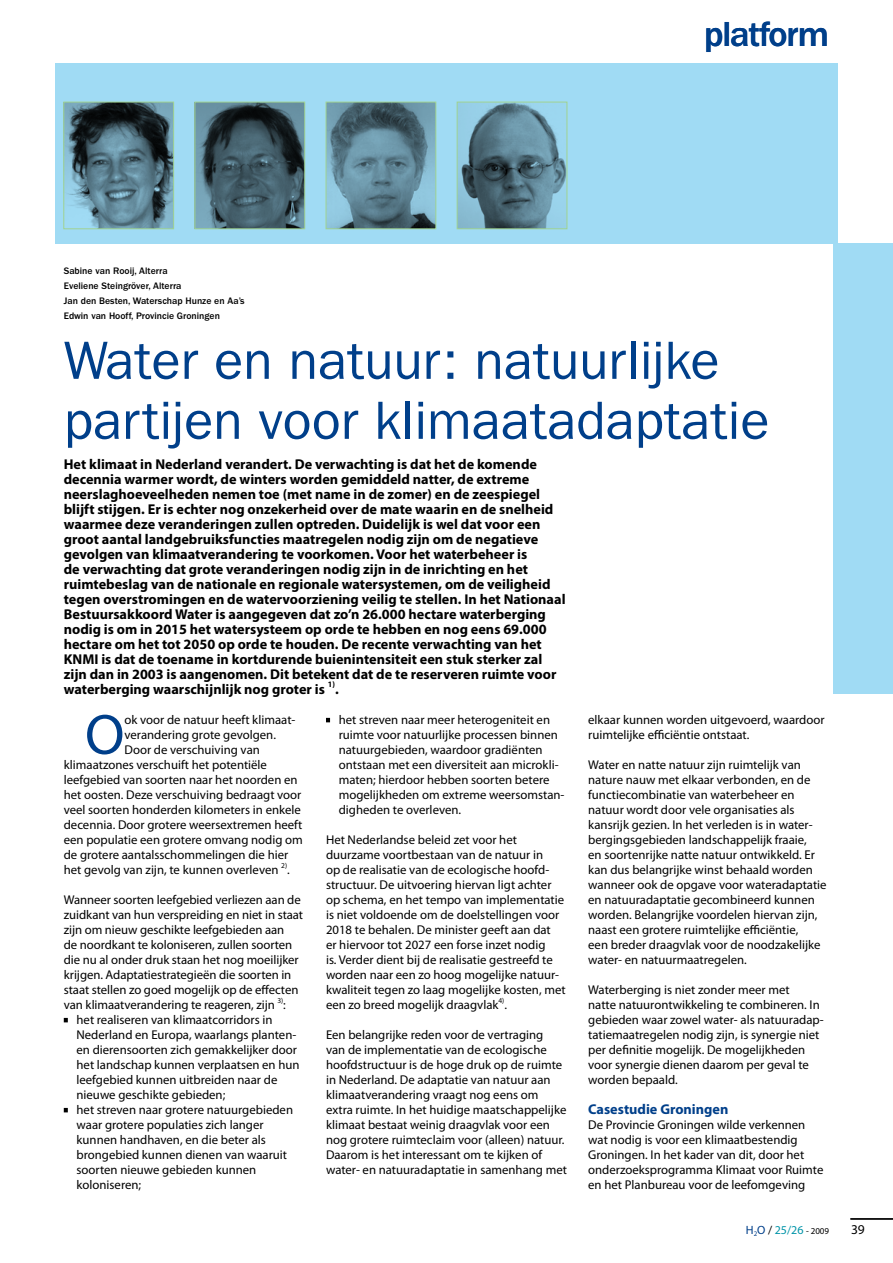
<style>
.page{position:relative;width:893px;height:1263px;background:#fff}
.page>*{position:absolute;margin:0;border:0;box-sizing:border-box;transform-origin:0 0}
.t1{font:57.3px "Myriad Pro";color:#003f8a}
.t2{font:54px/60px "ITC Franklin Gothic Std";color:#003f8a}
.t3{font:500 36px "ITC Franklin Gothic Std";letter-spacing:-.03em;color:#003f8a}
.t4{font:700 14.25px/15px "Myriad Pro";color:#000}
.t5{font:700 14.25px "Myriad Pro";color:#003f8a}
.t6{font:13.5px "Myriad Pro";color:#000}
.t7{font:12.75px/15px "Myriad Pro";color:#000}
.t8{font:12px "Myriad Pro";color:#0094a8}
.t9{font:500 9.75px/15px "ITC Franklin Gothic Std";color:#000}
.t10{font:700 8.25px "Myriad Pro";color:#000}
.s1{font-size:14.25px}
.s2{font-family:"ITC Franklin Gothic Std Hvy";font-size:6.75px}
.s3{color:#003f8a}
.s4{color:#000}
.s5{font-size:9px;color:#000}
</style>
<div class="page">
<hr style="left:850px;top:1219px;width:43px;height:1px;background:#000">
<div style="left:55px;top:64px;width:783px;height:180px;background:#a0dbf4"></div>
<div style="left:833px;top:244px;width:60px;height:450px;background:#a0dbf4"></div>
<svg style="left:64px;top:1018px;width:4px;height:4px"></svg>
<svg style="left:64px;top:1108px;width:4px;height:4px"></svg>
<svg style="left:326px;top:718px;width:4px;height:4px"></svg>
<img style="left:66px;top:104px;width:106px;height:123px">
<img style="left:197px;top:104px;width:106px;height:123px">
<img style="left:328px;top:104px;width:106px;height:123px">
<img style="left:459px;top:104px;width:106px;height:123px">
<h3 class="t3" style="left:704px;top:14px;width:126px">platform</h3>
<p class="t9" style="left:64px;top:263px;width:182px">Sabine van Rooij, Alterra<br>Eveliene Steingröver, Alterra<br>Jan den Besten, Waterschap Hunze en Aa’s Edwin van Hooff, Provincie Groningen</p>
<h2 class="t2" style="left:64px;top:331px;width:707px">Water en natuur: natuurlijke partijen voor klimaatadaptatie</h2>
<p class="t4" style="left:64px;top:457px;width:503px">Het klimaat in Nederland verandert. De verwachting is dat het de komende decennia warmer wordt, de winters worden gemiddeld natter, de extreme neerslaghoeveelheden nemen toe (met name in de zomer) en de zeespiegel blijft stijgen. Er is echter nog onzekerheid over de mate waarin en de snelheid waarmee deze veranderingen zullen optreden. Duidelijk is wel dat voor een groot aantal landgebruiksfuncties maatregelen nodig zijn om de negatieve gevolgen van klimaatverandering te voorkomen. Voor het waterbeheer is<br>de verwachting dat grote veranderingen nodig zijn in de inrichting en het ruimtebeslag van de nationale en regionale watersystemen, om de veiligheid tegen overstromingen en de watervoorziening veilig te stellen. In het Nationaal Bestuursakkoord Water is aangegeven dat zo’n 26.000 hectare waterberging nodig is om in 2015 het watersysteem op orde te hebben en nog eens 69.000 hectare om het tot 2050 op orde te houden. De recente verwachting van het KNMI is dat de toename in kortdurende buienintensiteit een stuk sterker zal zijn dan in 2003 is aangenomen. Dit betekent dat de te reserveren ruimte voor waterberging waarschijnlijk nog groter is</p>
<p class="t10" style="left:328px;top:680px;width:12px">1)<span class="s1">.</span></p>
<h1 class="t1" style="left:85px;top:703px;width:37px">O</h1>
<p class="t7" style="left:124px;top:712px;width:172px">ok voor de natuur heeft klimaat-</p>
<p class="t7" style="left:124px;top:727px;width:153px">verandering grote gevolgen.</p>
<p class="t7" style="left:124px;top:742px;width:137px">Door de verschuiving van</p>
<p class="t7" style="left:64px;top:757px;width:205px">klimaatzones verschuift het potentiële</p>
<p class="t7" style="left:64px;top:772px;width:235px">leefgebied van soorten naar het noorden en</p>
<p class="t7" style="left:64px;top:787px;width:239px">het oosten. Deze verschuiving bedraagt voor</p>
<p class="t7" style="left:64px;top:802px;width:239px">veel soorten honderden kilometers in enkele</p>
<p class="t7" style="left:64px;top:817px;width:240px">decennia. Door grotere weersextremen heeft</p>
<p class="t7" style="left:64px;top:832px;width:241px">een populatie een grotere omvang nodig om</p>
<p class="t7" style="left:64px;top:847px;width:226px">de grotere aantalsschommelingen die hier</p>
<p class="t7" style="left:64px;top:862px;width:227px">het gevolg van zijn, te kunnen overleven <sup>2)</sup>.</p>
<p class="t7" style="left:64px;top:892px;width:241px">Wanneer soorten leefgebied verliezen aan de zuidkant van hun verspreiding en niet in staat zijn om nieuw geschikte leefgebieden aan<br>de noordkant te koloniseren, zullen soorten die nu al onder druk staan het nog moeilijker krijgen. Adaptatiestrategieën die soorten in staat stellen zo goed mogelijk op de effecten van klimaatverandering te reageren, zijn <sup>3)</sup>:</p>
<p class="t7" style="left:77px;top:1012px;width:225px;text-indent:-13px"><span class="s2">•</span> het realiseren van klimaatcorridors in Nederland en Europa, waarlangs planten&shy;en dierensoorten zich gemakkelijker door het landschap kunnen verplaatsen en hun leefgebied kunnen uitbreiden naar de nieuwe geschikte gebieden;</p>
<p class="t7" style="left:77px;top:1102px;width:218px;text-indent:-13px"><span class="s2">•</span> het streven naar grotere natuurgebieden waar grotere populaties zich langer kunnen handhaven, en die beter als brongebied kunnen dienen van waaruit soorten nieuwe gebieden kunnen koloniseren;</p>
<p class="t7" style="left:339px;top:712px;width:227px;text-indent:-13px"><span class="s2">•</span> het streven naar meer heterogeniteit en ruimte voor natuurlijke processen binnen natuurgebieden, waardoor gradiënten ontstaan met een diversiteit aan microkli&shy;maten; hierdoor hebben soorten betere mogelijkheden om extreme weersomstan&shy;digheden te overleven.</p>
<p class="t7" style="left:326px;top:832px;width:241px">Het Nederlandse beleid zet voor het duurzame voortbestaan van de natuur in<br>op de realisatie van de ecologische hoofd&shy;structuur. De uitvoering hiervan ligt achter op schema, en het tempo van implementatie is niet voldoende om de doelstellingen voor 2018 te behalen. De minister geeft aan dat<br>er hiervoor tot 2027 een forse inzet nodig<br>is. Verder dient bij de realisatie gestreefd te worden naar een zo hoog mogelijke natuur&shy;kwaliteit tegen zo laag mogelijke kosten, met een zo breed mogelijk draagvlak<sup>4)</sup>.</p>
<p class="t7" style="left:326px;top:1027px;width:242px">Een belangrijke reden voor de vertraging<br>van de implementatie van de ecologische hoofdstructuur is de hoge druk op de ruimte in Nederland. De adaptatie van natuur aan klimaatverandering vraagt nog eens om extra ruimte. I n het huidige maatschappelijke klimaat bestaat weinig draagvlak voor een nog grotere ruimteclaim voor (alleen) natuur.<br>Daarom is het interessant om te kijken of water- en natuuradaptatie in samenhang met</p>
<p class="t7" style="left:588px;top:712px;width:238px">elkaar kunnen worden uitgevoerd, waardoor ruimtelijke efficiëntie ontstaat.</p>
<p class="t7" style="left:588px;top:757px;width:240px">Water en natte natuur zijn ruimtelijk van nature nauw met elkaar verbonden, en de functiecombinatie van waterbeheer en natuur wordt door vele organisaties als kansrijk gezien. I n het verleden is in water&shy;bergingsgebieden landschappelijk fraaie,<br>en soortenrijke natte natuur ontwikkeld. Er kan dus belangrijke winst behaald worden wanneer ook de opgave voor wateradaptatie en natuuradaptatie gecombineerd kunnen worden. Belangrijke voordelen hiervan zijn, naast een grotere ruimtelijke efficiëntie,<br>een breder draagvlak voor de noodzakelijke water- en natuurmaatregelen.</p>
<p class="t7" style="left:588px;top:982px;width:237px">Waterberging is niet zonder meer met<br>natte natuurontwikkeling te combineren. I n gebieden waar zowel water- als natuuradap&shy;tatiemaatregelen nodig zijn, is synergie niet per definitie mogelijk. De mogelijkheden voor synergie dienen daarom per geval te worden bepaald.</p>
<p class="t5" style="left:588px;top:1101px;width:142px">Casestudie Groningen</p>
<p class="t7" style="left:588px;top:1117px;width:237px">De Provincie Groningen wilde verkennen wat nodig is voor een klimaatbestendig Groningen. I n het kader van dit, door het onderzoeksprogramma Klimaat voor Ruimte en het Planbureau voor de leefomgeving</p>
<p class="t8" style="left:746px;top:1223px;width:85px"><span class="s3">H</span> <sub>2</sub><span class="s3">O</span> <span class="s4">/</span> 25/26 <span class="s5">- 2009</span></p>
<p class="t6" style="left:851px;top:1222px;width:15px">39</p>
</div>
